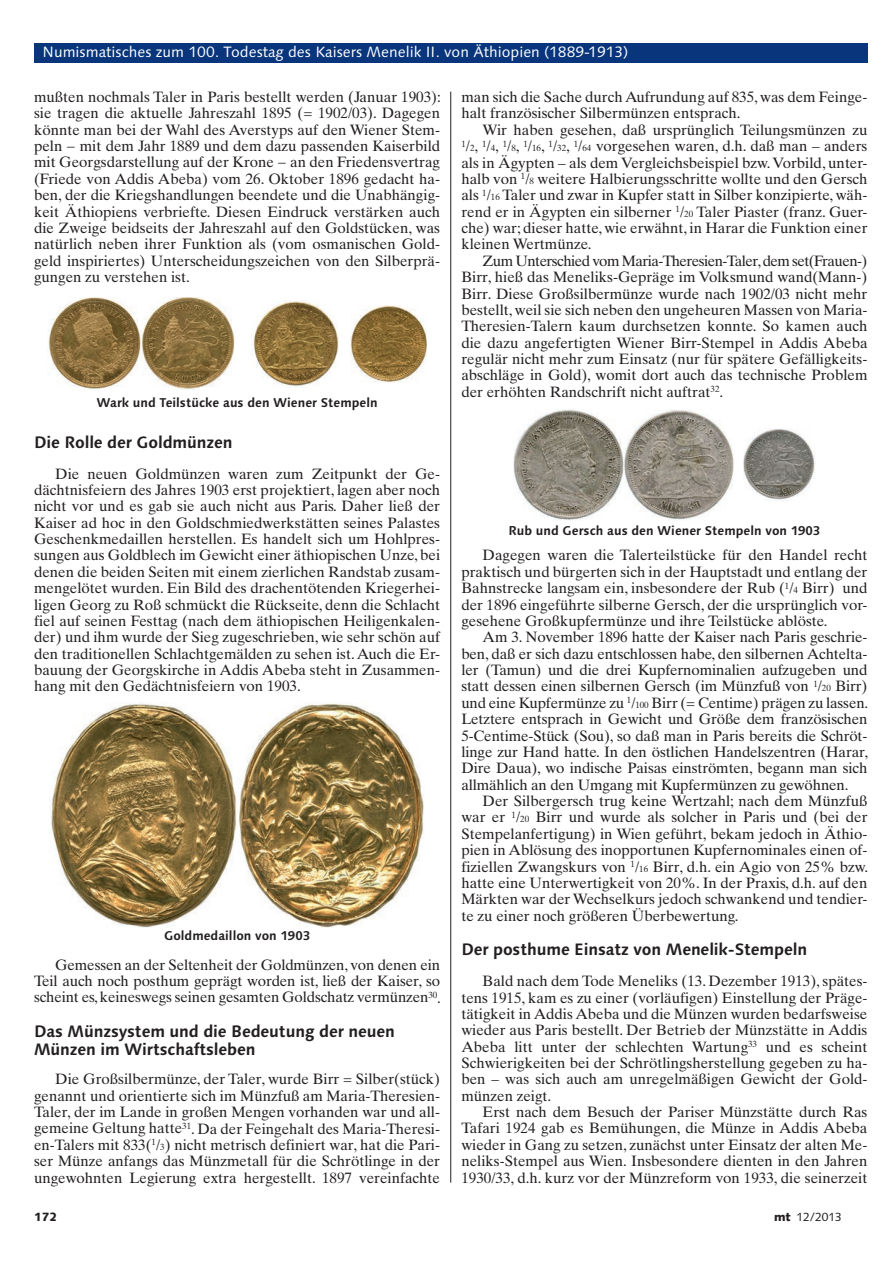
<style>
.page{position:relative;width:893px;height:1263px;background:#fff}
.page>*{position:absolute;margin:0;border:0;box-sizing:border-box;transform-origin:0 0}
.t1{font:700 16.5px/18px "Linotype Syntax";letter-spacing:-.01em;color:#231f20}
.t2{font:15px/16.4px "Times Ten";color:#231f20;text-align:justify}
.t3{font:15px "Linotype Syntax";color:#fff}
.t4{font:700 12.75px "Linotype Syntax";color:#231f20}
.t5{font:12px "Syntax";color:#231f20}
.t6{font:900 12px "Syntax";color:#231f20}
.s1{font-size:9px}
.s2{font-weight:900}
</style>
<div class="page">
<hr style="left:450px;top:92px;width:1px;height:1090px;background:#231f20">
<div style="left:34px;top:43px;width:833px;height:20px;background:#08357c"></div>
<img style="left:48px;top:297px;width:187px;height:93px">
<img style="left:253px;top:301px;width:86px;height:85px">
<img style="left:350px;top:306px;width:76px;height:76px">
<img style="left:51px;top:702px;width:373px;height:226px">
<img style="left:513px;top:410px;width:221px;height:110px">
<img style="left:743px;top:429px;width:72px;height:71px">
<p class="t3" style="left:43px;top:43px;width:587px">Numismatisches zum 100. Todestag des Kaisers Menelik II. von Äthiopien (1889-1913)</p>
<p class="t2" style="left:461px;top:89px;width:408px">man sich die Sache durch Aufrundung auf 835, was dem Feinge&shy;halt französischer Silbermünzen entsprach.</p>
<p class="t2" style="left:461px;top:121px;width:408px;text-indent:21px">Wir haben gesehen, daß ursprünglich Teilungsmünzen zu <sup>1</sup>/<span class="s1">2</span>, <sup>1</sup>/<span class="s1">4</span>, <sup>1</sup>/<span class="s1">8</span>, <sup>1</sup>/<span class="s1">16</span>, <sup>1</sup>/<span class="s1">32</span>, <sup>1</sup>/<span class="s1">64</span> vorgesehen waren, d.h. daß man – anders als in Ägypten – als dem Vergleichsbeispiel bzw. Vorbild, unter&shy;halb von <sup>1</sup>/<span class="s1">8</span> weitere Halbierungsschritte wollte und den Gersch als <sup>1</sup>/<span class="s1">16</span> Taler und zwar in Kupfer statt in Silber konzipierte, wäh&shy;rend er in Ägypten ein silberner <sup>1</sup>/<span class="s1">20</span> Taler Piaster (franz. Guer&shy;che) war; dieser hatte, wie erwähnt, in Harar die Funktion einer kleinen Wertmünze.</p>
<p class="t2" style="left:461px;top:252px;width:408px;text-indent:21px">Zum Unterschied vom Maria-Theresien-Taler, dem set(Frau en-)<br>Birr, hieß das Meneliks-Gepräge im Volksmund wand(Mann-)<br>Birr. Diese Großsilbermünze wurde nach 1902/03 nicht mehr bestellt, weil sie sich neben den ungeheuren Massen von Maria-Theresien-Talern kaum durchsetzen konnte. So kamen auch die dazu angefertigten Wiener Birr-Stempel in Addis Abeba regulär nicht mehr zum Einsatz (nur für spätere Gefälligkeits&shy;abschläge in Gold), womit dort auch das technische Problem der erhöhten Randschrift nicht auftrat<sup>32</sup>.</p>
<p class="t2" style="left:34px;top:89px;width:408px">mußten nochmals Taler in Paris bestellt werden (Januar 1903): sie tragen die aktuelle Jahreszahl 1895 (= 1902/03). Dagegen könnte man bei der Wahl des Averstyps auf den Wiener Stem&shy;peln − mit dem Jahr 1889 und dem dazu passenden Kaiserbild mit Georgsdarstellung auf der Krone − an den Friedensvertrag (Friede von Addis Abeba) vom 26. Oktober 1896 gedacht ha&shy;ben, der die Kriegshandlungen beendete und die Unabhängig&shy;keit Äthiopiens verbriefte. Diesen Eindruck verstärken auch die Zweige beidseits der Jahreszahl auf den Goldstücken, was natürlich neben ihrer Funktion als (vom osmanischen Gold&shy;geld inspiriertes) Unterscheidungszeichen von den Silberprä&shy;gungen zu verstehen ist.</p>
<p class="t4" style="left:96px;top:394px;width:283px">Wark und Teilstücke aus den Wiener Stempeln</p>
<p class="t1" style="left:34px;top:433px;width:200px">Die Rolle der Goldmünzen</p>
<p class="t2" style="left:34px;top:465px;width:408px;text-indent:21px">Die neuen Goldmünzen waren zum Zeitpunkt der Ge&shy;dächtnisfeiern des Jahres 1903 erst projektiert, lagen aber noch nicht vor und es gab sie auch nicht aus Paris. Daher ließ der Kaiser ad hoc in den Goldschmiedwerkstätten seines Palastes Geschenkmedaillen herstellen. Es handelt sich um Hohlpres&shy;sungen aus Goldblech im Gewicht einer äthiopischen Unze, bei denen die beiden Seiten mit einem zierlichen Randstab zusam&shy;mengelötet wurden. Ein Bild des drachentötenden Kriegerhei&shy;ligen Georg zu Roß schmückt die Rückseite, denn die Schlacht fiel auf seinen Festtag (nach dem äthiopischen Heiligenkalen&shy;der) und ihm wurde der Sieg zugeschrieben, wie sehr schön auf den traditionellen Schlachtgemälden zu sehen ist. Auch die Er&shy;bauung der Georgskirche in Addis Abeba steht in Zusammen&shy;hang mit den Gedächtnisfeiern von 1903.</p>
<p class="t4" style="left:164px;top:927px;width:148px">Goldmedaillon von 1903</p>
<p class="t2" style="left:34px;top:956px;width:408px;text-indent:21px">Gemessen an der Seltenheit der Goldmünzen, von denen ein Teil auch noch posthum geprägt worden ist, ließ der Kaiser, so scheint es, keineswegs seinen gesamten Goldschatz vermünzen<sup>30</sup>.</p>
<p class="t1" style="left:34px;top:1022px;width:362px">Das Münzsystem und die Bedeutung der neuen<br>Münzen im Wirtschaftsleben</p>
<p class="t2" style="left:34px;top:1071px;width:408px;text-indent:21px">Die Großsilbermünze, der Taler, wurde Birr = Silber(stück) genannt und orientierte sich im Münzfuß am Maria-Theresien-Taler, der im Lande in großen Mengen vorhanden war und all&shy;gemeine Geltung hatte<sup>31</sup>. Da der Feingehalt des Maria-Theresi&shy;en-Talers mit 833(<sup>1</sup>/<span class="s1">3</span>) nicht metrisch definiert war, hat die Pari&shy;ser Münze anfangs das Münzmetall für die Schrötlinge in der ungewohnten Legierung extra hergestellt. 1897 vereinfachte</p>
<p class="t4" style="left:508px;top:522px;width:313px">Rub und Gersch aus den Wiener Stempeln von 1903</p>
<p class="t2" style="left:461px;top:547px;width:408px;text-indent:21px">Dagegen waren die Talerteilstücke für den Handel recht praktisch und bürgerten sich in der Hauptstadt und entlang der Bahnstrecke langsam ein, insbesondere der Rub (<sup>1</sup>/<span class="s1">4</span> Birr) und der 1896 eingeführte silberne Gersch, der die ursprünglich vor&shy;gesehene Großkupfermünze und ihre Teilstücke ablöste.</p>
<p class="t2" style="left:461px;top:629px;width:408px;text-indent:21px">Am 3. November 1896 hatte der Kaiser nach Paris geschrie&shy;ben, daß er sich dazu entschlossen habe, den silbernen Achtelta&shy;ler (Tamun) und die drei Kupfernominalien aufzugeben und statt dessen einen silbernen Gersch (im Münzfuß von <sup>1</sup>/<span class="s1">20</span> Birr) und eine Kupfermünze zu <sup>1</sup>/<span class="s1">100</span> Birr (= Centime) prägen zu lassen.<br>Letztere entsprach in Gewicht und Größe dem französischen 5-Centime-Stück (Sou), so daß man in Paris bereits die Schröt&shy;linge zur Hand hatte. In den östlichen Handelszentren (Harar, Dire Daua), wo indische Paisas einströmten, begann man sich allmählich an den Umgang mit Kupfermünzen zu gewöhnen.</p>
<p class="t2" style="left:461px;top:793px;width:408px;text-indent:21px">Der Silbergersch trug keine Wertzahl; nach dem Münzfuß war er <sup>1</sup>/<span class="s1">20</span> Birr und wurde als solcher in Paris und (bei der Stempelanfertigung) in Wien geführt, bekam jedoch in Äthio&shy;pien in Ablösung des inopportunen Kupfernominales einen of&shy;fiziellen Zwangskurs von <sup>1</sup>/<span class="s1">16</span> Birr, d.h. ein Agio von 25% bzw. hatte eine Unterwertigkeit von 20%. In der Praxis, d.h. auf den Märkten war der Wechselkurs jedoch schwankend und tendier&shy;te zu einer noch größeren Überbewertung.</p>
<p class="t1" style="left:461px;top:940px;width:347px">Der posthume Einsatz von Menelik-Stempeln</p>
<p class="t2" style="left:461px;top:973px;width:408px;text-indent:21px">Bald nach dem Tode Meneliks (13. Dezember 1913), spätes&shy;tens 1915, kam es zu einer (vorläufigen) Einstellung der Präge&shy;tätigkeit in Addis Abeba und die Münzen wurden bedarfsweise wieder aus Paris bestellt. Der Betrieb der Münzstätte in Addis Abeba litt unter der schlechten Wartung<sup>33</sup> und es scheint Schwierigkeiten bei der Schrötlingsherstellung gegeben zu ha&shy;ben – was sich auch am unregelmäßigen Gewicht der Gold&shy;münzen zeigt.</p>
<p class="t2" style="left:461px;top:1104px;width:408px;text-indent:21px">Erst nach dem Besuch der Pariser Münzstätte durch Ras Tafari 1924 gab es Bemühungen, die Münze in Addis Abeba wieder in Gang zu setzen, zunächst unter Einsatz der alten Me&shy;neliks-Stempel aus Wien. Insbesondere dienten in den Jahren 1930/33, d.h. kurz vor der Münzreform von 1933, die seinerzeit</p>
<p class="t6" style="left:34px;top:1210px;width:25px">172</p>
<p class="t5" style="left:774px;top:1210px;width:69px"><span class="s2">mt</span> 12/2013</p>
</div>
